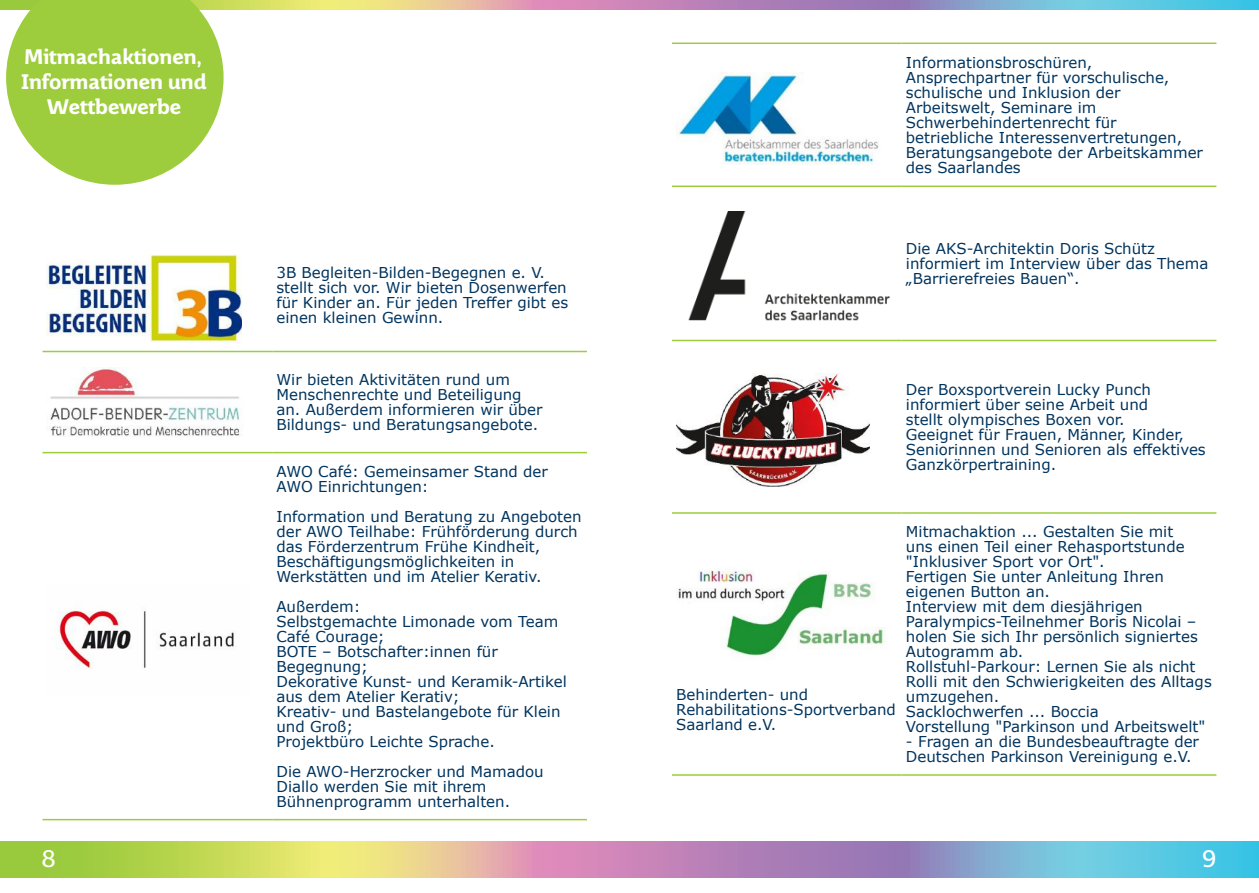
<style>
.page{position:relative;width:1259px;height:893px;background:#fff}
.page>*{position:absolute;margin:0;border:0;box-sizing:border-box;transform-origin:0 0}
.t1{font:24px "Saar Pro";color:#fff}
.t2{font:700 21px/25.2px "Saar Pro";color:#fff;text-align:center}
.t3{font:15px/15px "Verdana";color:#00345e}
</style>
<div class="page">
<svg style="left:0;top:841px;width:1259px;height:36px;background:#abb2a0"></svg>
<svg style="left:0;top:0;width:1259px;height:9px;background:#acacb3"></svg>
<hr style="left:43px;top:351px;width:229px;height:1px;background:#9dcc3c">
<hr style="left:272px;top:351px;width:315px;height:1px;background:#9dcc3c">
<hr style="left:43px;top:452px;width:229px;height:1px;background:#9dcc3c">
<hr style="left:272px;top:452px;width:315px;height:1px;background:#9dcc3c">
<hr style="left:43px;top:819px;width:229px;height:1px;background:#9dcc3c">
<hr style="left:272px;top:819px;width:315px;height:1px;background:#9dcc3c">
<img style="left:47px;top:254px;width:194px;height:88px">
<img style="left:50px;top:367px;width:191px;height:70px">
<img style="left:56px;top:610px;width:178px;height:59px">
<hr style="left:672px;top:43px;width:229px;height:1px;background:#9dcc3c">
<hr style="left:901px;top:43px;width:315px;height:1px;background:#9dcc3c">
<hr style="left:672px;top:186px;width:229px;height:1px;background:#9dcc3c">
<hr style="left:901px;top:186px;width:315px;height:1px;background:#9dcc3c">
<hr style="left:672px;top:340px;width:229px;height:1px;background:#9dcc3c">
<hr style="left:901px;top:340px;width:315px;height:1px;background:#9dcc3c">
<hr style="left:672px;top:512px;width:229px;height:2px;background:#9dcc3c">
<hr style="left:901px;top:512px;width:315px;height:2px;background:#9dcc3c">
<hr style="left:672px;top:774px;width:229px;height:2px;background:#9dcc3c">
<hr style="left:901px;top:774px;width:315px;height:2px;background:#9dcc3c">
<img style="left:676px;top:72px;width:203px;height:92px">
<img style="left:688px;top:211px;width:202px;height:110px">
<img style="left:676px;top:374px;width:194px;height:113px">
<img style="left:678px;top:570px;width:207px;height:87px">
<svg style="left:6px;top:0;width:217px;height:185px;background:#abd359"></svg>
<h2 class="t2" style="left:22px;top:44px;width:186px">Mitmachaktionen,<br>Informationen und<br>Wettbewerbe</h2>
<p class="t3" style="left:276px;top:265px;width:293px">3B Begleiten-Bilden-Begegnen e. V. stellt sich vor. Wir bieten Dosenwerfen für Kinder an. Für jeden Treffer gibt es einen kleinen Gewinn.</p>
<p class="t3" style="left:276px;top:372px;width:268px">Wir bieten Aktivitäten rund um Menschenrechte und Beteiligung an. Außerdem informieren wir über Bildungs- und Beratungsangebote.</p>
<p class="t3" style="left:276px;top:464px;width:273px">AWO Café: Gemeinsamer Stand der<br>AWO Einrichtungen:</p>
<p class="t3" style="left:276px;top:509px;width:307px">Information und Beratung zu Angeboten der AWO Teilhabe: Frühförderung durch das Förderzentrum Frühe Kindheit, Beschäftigungsmöglichkeiten in Werkstätten und im Atelier Kerativ.</p>
<p class="t3" style="left:276px;top:599px;width:292px">Außerdem:<br>Selbstgemachte Limonade vom Team<br>Café Courage;<br>BOTE – Botschafter:innen für<br>Begegnung;<br>Dekorative Kunst- und Keramik-Artikel aus dem Atelier Kerativ;<br>Kreativ- und Bastelangebote für Klein und Groß;<br>Projektbüro Leichte Sprache.</p>
<p class="t3" style="left:276px;top:764px;width:269px">Die AWO-Herzrocker und Mamadou<br>Diallo werden Sie mit ihrem<br>Bühnenprogramm unterhalten.</p>
<p class="t3" style="left:906px;top:55px;width:298px">Informationsbroschüren,<br>Ansprechpartner für vorschulische, schulische und Inklusion der<br>Arbeitswelt, Seminare im<br>Schwerbehindertenrecht für betriebliche Interessenvertretungen,<br>Beratungsangebote der Arbeitskammer des Saarlandes</p>
<p class="t3" style="left:906px;top:241px;width:304px">Die AKS-Architektin Doris Schütz informiert im Interview über das Thema „Barrierefreies Bauen“.</p>
<p class="t3" style="left:906px;top:382px;width:301px">Der Boxsportverein Lucky Punch informiert über seine Arbeit und<br>stellt olympisches Boxen vor.<br>Geeignet für Frauen, Männer, Kinder,<br>Seniorinnen und Senioren als effektives<br>Ganzkörpertraining.</p>
<p class="t3" style="left:676px;top:687px;width:221px">Behinderten- und<br>Rehabilitations-Sportverband<br>Saarland e.V.</p>
<p class="t3" style="left:906px;top:524px;width:307px">Mitmachaktion ... Gestalten Sie mit<br>uns einen Teil einer Rehasportstunde "Inklusiver Sport vor Ort".<br>Fertigen Sie unter Anleitung Ihren eigenen Button an.<br>Interview mit dem diesjährigen<br>Paralympics-Teilnehmer Boris Nicolai – holen Sie sich Ihr persönlich signiertes<br>Autogramm ab.<br>Rollstuhl-Parkour: Lernen Sie als nicht<br>Rolli mit den Schwierigkeiten des Alltags umzugehen.<br>Sacklochwerfen ... Boccia<br>Vorstellung "Parkinson und Arbeitswelt"</p>
<p class="t3" style="left:906px;top:734px;width:294px">- Fragen an die Bundesbeauftragte der<br>Deutschen Parkinson Vereinigung e.V.</p>
<h1 class="t1" style="left:41px;top:844px;width:16px">8</h1>
<h1 class="t1" style="left:1202px;top:844px;width:16px">9</h1>
</div>
